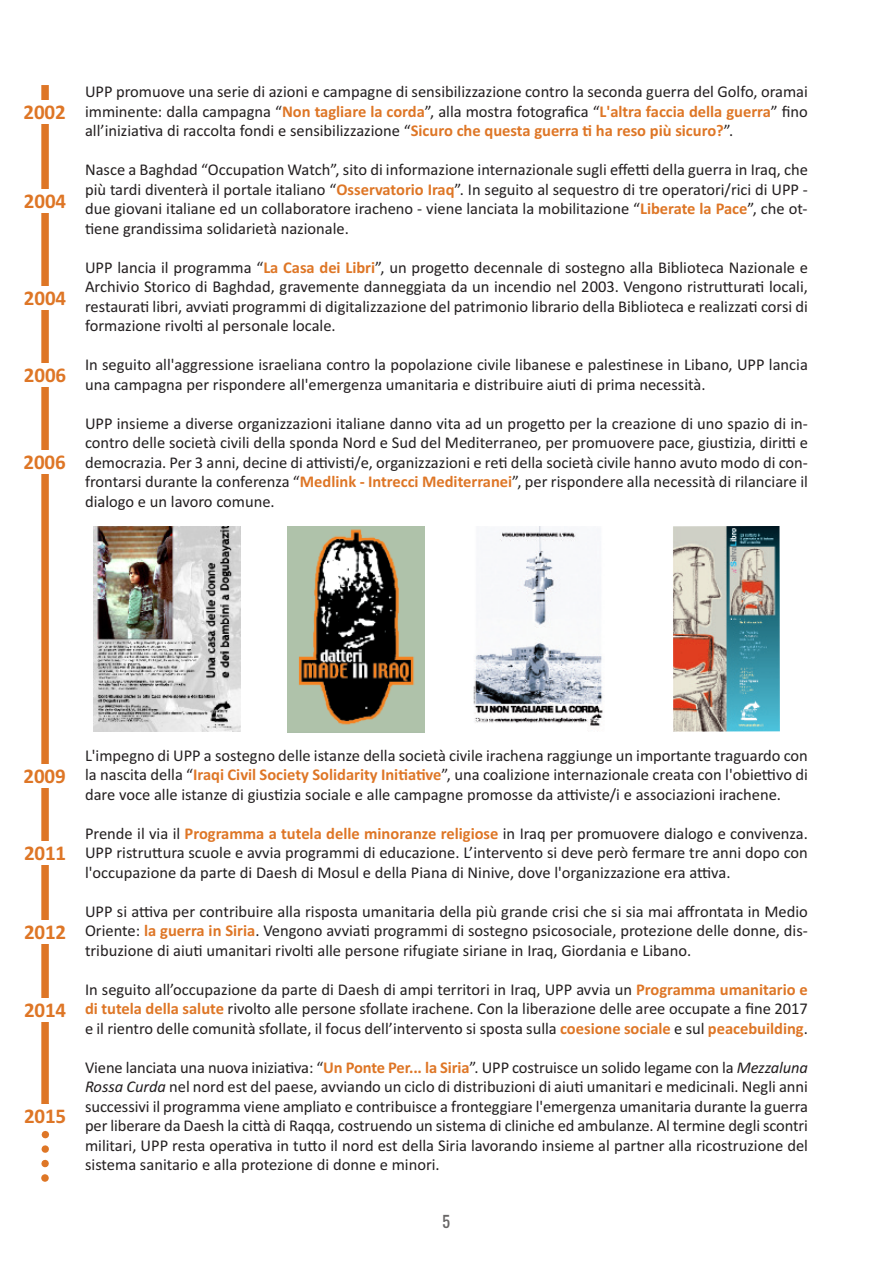
<style>
.page{position:relative;width:893px;height:1263px;background:#fff}
.page>*{position:absolute;margin:0;border:0;box-sizing:border-box;transform-origin:0 0}
.t1{font:700 21px "Calibri";letter-spacing:-.005em;color:#de7626}
.t2{font:16.5px/19.5px "Calibri";color:#231f20;text-align:justify}
.t3{font:15px "Oswald";color:rgb(100 98 98/.98)}
.s1{font-weight:700;color:#de7626}
.s2{font-style:italic}
</style>
<div class="page">
<svg style="left:41px;top:1130px;width:9px;height:52px"></svg>
<div style="left:41px;top:85px;width:8px;height:1031px;background:#de7626"></div>
<div style="left:0;top:189px;width:78px;height:24px;background:#fff"></div>
<div style="left:0;top:286px;width:78px;height:24px;background:#fff"></div>
<div style="left:0;top:363px;width:78px;height:24px;background:#fff"></div>
<div style="left:0;top:450px;width:78px;height:24px;background:#fff"></div>
<div style="left:0;top:842px;width:78px;height:23px;background:#fff"></div>
<div style="left:0;top:920px;width:78px;height:24px;background:#fff"></div>
<div style="left:0;top:998px;width:78px;height:24px;background:#fff"></div>
<div style="left:0;top:1104px;width:78px;height:23px;background:#fff"></div>
<div style="left:0;top:764px;width:78px;height:24px;background:#fff"></div>
<div style="left:0;top:100px;width:78px;height:23px;background:#fff"></div>
<img style="left:93px;top:526px;width:147px;height:206px">
<img style="left:287px;top:527px;width:137px;height:205px">
<img style="left:473px;top:526px;width:130px;height:200px">
<img style="left:673px;top:526px;width:107px;height:206px">
<p class="t1" style="left:23px;top:99px;width:44px">2002</p>
<p class="t1" style="left:24px;top:189px;width:44px">2004</p>
<p class="t1" style="left:24px;top:285px;width:44px">2004</p>
<p class="t1" style="left:24px;top:363px;width:44px">2006</p>
<p class="t1" style="left:23px;top:450px;width:44px">2006</p>
<p class="t2" style="left:85px;top:82px;width:724px">UPP promuove una serie di azioni e campagne di sensibilizzazione contro la seconda guerra del Golfo, oramai imminente: dalla campagna “<span class="s1">Non tagliare la corda</span>”, alla mostra fotografica “<span class="s1">L'altra faccia della guerra</span>” fino all’iniziativa di raccolta fondi e sensibilizzazione “<span class="s1">Sicuro che questa guerra ti ha reso più sicuro?</span>”.</p>
<p class="t2" style="left:85px;top:160px;width:724px">Nasce a Baghdad “Occupation Watch”, sito di informazione internazionale sugli effetti della guerra in Iraq, che più tardi diventerà il portale italiano “<span class="s1">Osservatorio Iraq</span>”. In seguito al sequestro di tre operatori/rici di UPP - due giovani italiane ed un collaboratore iracheno - viene lanciata la mobilitazione “<span class="s1">Liberate la Pace</span>”, che ot&shy;tiene grandissima solidarietà nazionale.</p>
<p class="t2" style="left:85px;top:257px;width:724px">UPP lancia il programma “<span class="s1">La Casa dei Libri</span>”, un progetto decennale di sostegno alla Biblioteca Nazionale e Archivio Storico di Baghdad, gravemente danneggiata da un incendio nel 2003. Vengono ristrutturati locali, restaurati libri, avviati programmi di digitalizzazione del patrimonio librario della Biblioteca e realizzati corsi di formazione rivolti al personale locale.</p>
<p class="t2" style="left:85px;top:355px;width:724px">In seguito all'aggressione israeliana contro la popolazione civile libanese e palestinese in Libano, UPP lancia una campagna per rispondere all'emergenza umanitaria e distribuire aiuti di prima necessità.</p>
<p class="t2" style="left:85px;top:413px;width:724px">UPP insieme a diverse organizzazioni italiane danno vita ad un progetto per la creazione di uno spazio di in&shy;contro delle società civili della sponda Nord e Sud del Mediterraneo, per promuovere pace, giustizia, diritti e democrazia. Per 3 anni, decine di attivisti/e, organizzazioni e reti della società civile hanno avuto modo di con&shy;frontarsi durante la conferenza “<span class="s1">Medlink - Intrecci Mediterranei</span>”, per rispondere alla necessità di rilanciare il dialogo e un lavoro comune.</p>
<p class="t1" style="left:23px;top:763px;width:44px">2009</p>
<p class="t1" style="left:24px;top:841px;width:44px">2011</p>
<p class="t1" style="left:24px;top:919px;width:44px">2012</p>
<p class="t1" style="left:24px;top:998px;width:44px">2014</p>
<p class="t1" style="left:24px;top:1103px;width:44px">2015</p>
<p class="t2" style="left:85px;top:745px;width:724px">L'impegno di UPP a sostegno delle istanze della società civile irachena raggiunge un importante traguardo con la nascita della “<span class="s1">Iraqi Civil Society Solidarity Initiative</span>”, una coalizione internazionale creata con l'obiettivo di dare voce alle istanze di giustizia sociale e alle campagne promosse da attiviste/i e associazioni irachene.</p>
<p class="t2" style="left:85px;top:823px;width:724px">Prende il via il <span class="s1">Programma a tutela delle minoranze religiose</span> in Iraq per promuovere dialogo e convivenza.<br>UPP ristruttura scuole e avvia programmi di educazione. L’intervento si deve però fermare tre anni dopo con l'occupazione da parte di Daesh di Mosul e della Piana di Ninive, dove l'organizzazione era attiva.</p>
<p class="t2" style="left:85px;top:901px;width:724px">UPP si attiva per contribuire alla risposta umanitaria della più grande crisi che si sia mai affrontata in Medio Oriente: <span class="s1">la guerra in Siria</span>. Vengono avviati programmi di sostegno psicosociale, protezione delle donne, dis&shy;tribuzione di aiuti umanitari rivolti alle persone rifugiate siriane in Iraq, Giordania e Libano.</p>
<p class="t2" style="left:85px;top:979px;width:724px">In seguito all’occupazione da parte di Daesh di ampi territori in Iraq, UPP avvia un <span class="s1">Programma umanitario e di tutela della salute</span> rivolto alle persone sfollate irachene. Con la liberazione delle aree occupate a fine 2017 e il rientro delle comunità sfollate, il focus dell’intervento si sposta sulla <span class="s1">coesione sociale</span> e sul <span class="s1">peacebuilding</span>.</p>
<p class="t2" style="left:85px;top:1057px;width:724px">Viene lanciata una nuova iniziativa: “<span class="s1">Un Ponte Per... la Siria</span>”. UPP costruisce un solido legame con la <span class="s2">Mezzaluna Rossa Curda</span> nel nord est del paese, avviando un ciclo di distribuzioni di aiuti umanitari e medicinali. Negli anni successivi il programma viene ampliato e contribuisce a fronteggiare l'emergenza umanitaria durante la guerra per liberare da Daesh la città di Raqqa, costruendo un sistema di cliniche ed ambulanze. Al termine degli scontri militari, UPP resta operativa in tutto il nord est della Siria lavorando insieme al partner alla ricostruzione del sistema sanitario e alla protezione di donne e minori.</p>
<p class="t3" style="left:442px;top:1214px;width:10px">5</p>
</div>
